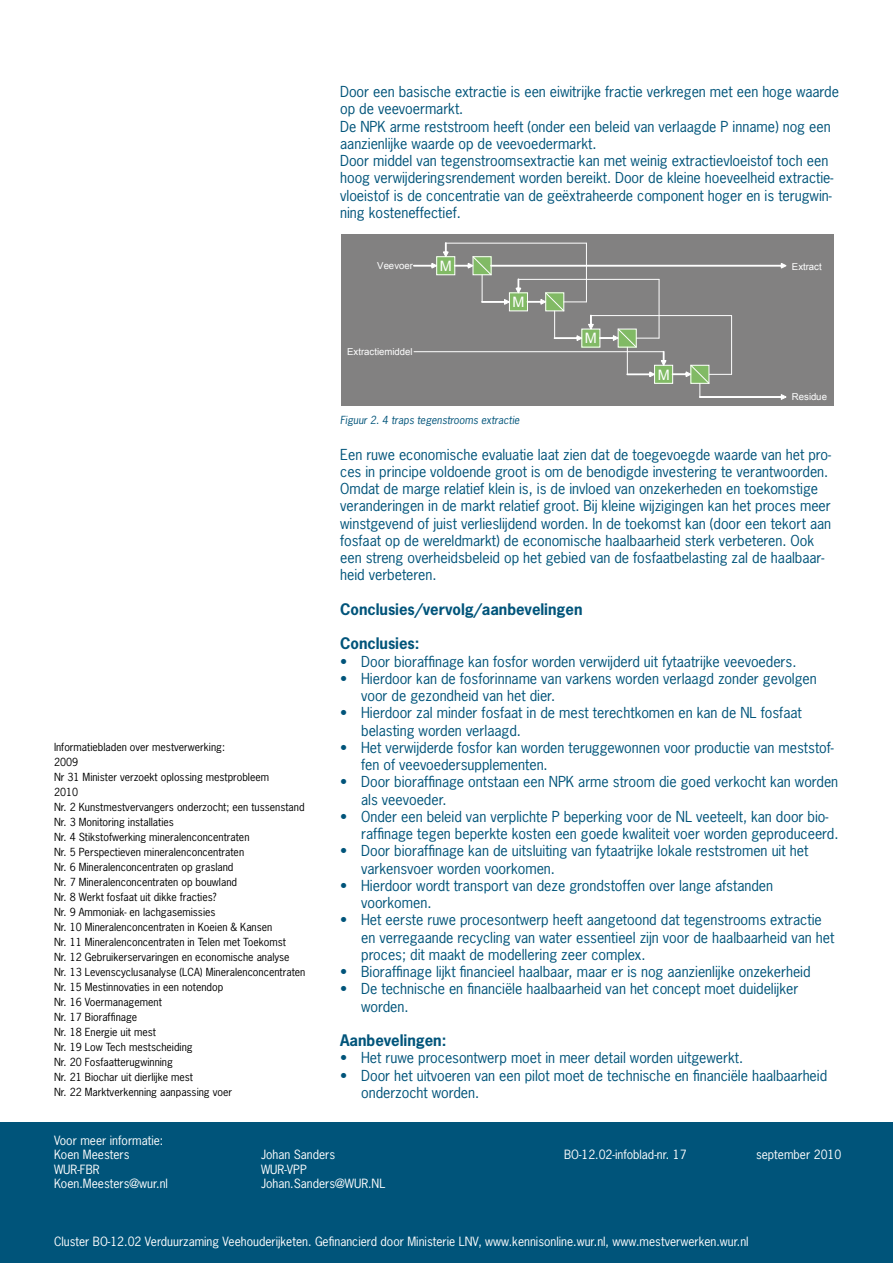
<style>
.page{position:relative;width:893px;height:1263px;background:#fff}
.page>*{position:absolute;margin:0;border:0;box-sizing:border-box;transform-origin:0 0}
.t1{font:700 15px "News Gothic Std";letter-spacing:-.005em;color:#00547a}
.t2{font:14.4px "Arial";color:#fff}
.t3{font:14.25px/17.2px "News Gothic Std";letter-spacing:-.005em;color:#00547a}
.t4{font:12px/14.4px "News Gothic Std";color:#fff}
.t5{font:10.5px/15px "News Gothic Std";color:#000}
.t6{font:italic 10.5px "News Gothic Std";color:#00547a}
.t7{font:9.6px "Arial";color:#fff}
</style>
<div class="page">
<div style="left:0;top:1122px;width:893px;height:141px;background:#00547a"></div>
<div style="left:341px;top:234px;width:493px;height:172px;background:#828181"></div>
<div style="left:437px;top:257px;width:18px;height:18px;background:#81ba65"></div>
<div style="left:436px;top:256px;width:19px;height:19px;border:1px solid #fff"></div>
<svg style="left:413px;top:263px;width:24px;height:5px"></svg>
<svg style="left:443px;top:243px;width:5px;height:14px"></svg>
<hr style="left:446px;top:243px;width:140px;height:1px;background:#fff">
<hr style="left:586px;top:243px;width:1px;height:59px;background:#fff">
<hr style="left:414px;top:351px;width:250px;height:1px;background:#fff">
<svg style="left:454px;top:256px;width:332px;height:143px"></svg>
<p class="t3" style="left:340px;top:83px;width:500px">Door een basische extractie is een eiwitrijke fractie verkregen met een hoge waarde op de veevoermarkt.<br>De NPK arme reststroom heeft (onder een beleid van verlaagde P inname) nog een aanzienlijke waarde op de veevoedermarkt.<br>Door middel van tegenstroomsextractie kan met weinig extractievloeistof toch een hoog verwijderingsrendement worden bereikt. Door de kleine hoeveelheid extractie&shy;vloeistof is de concentratie van de geëxtraheerde component hoger en is terugwin&shy;ning kosteneffectief.</p>
<p class="t5" style="left:54px;top:740px;width:253px">Informatiebladen over mestverwerking:<br>2009<br>Nr 31 Minister verzoekt oplossing mestprobleem<br>2010<br>Nr. 2 Kunstmestvervangers onderzocht; een tussenstand Nr. 3 Monitoring installaties<br>Nr. 4 Stikstofwerking mineralenconcentraten<br>Nr. 5 Perspectieven mineralenconcentraten<br>Nr. 6 Mineralenconcentraten op grasland<br>Nr. 7 Mineralenconcentraten op bouwland<br>Nr. 8 Werkt fosfaat uit dikke fracties?<br>Nr. 9 Ammoniak- en lachgasemissies<br>Nr. 10 Mineralenconcentraten in Koeien &amp; Kansen<br>Nr. 11 Mineralenconcentraten in Telen met Toekomst<br>Nr. 12 Gebruikerservaringen en economische analyse<br>Nr. 13 Levenscyclusanalyse (LCA) Mineralenconcentraten Nr. 15 Mestinnovaties in een notendop<br>Nr. 16 Voermanagement<br>Nr. 17 Bioraffinage<br>Nr. 18 Energie uit mest<br>Nr. 19 Low Tech mestscheiding<br>Nr. 20 Fosfaatterugwinning<br>Nr. 21 Biochar uit dierlijke mest<br>Nr. 22 Marktverkenning aanpassing voer</p>
<p class="t7" style="left:377px;top:259px;width:37px">Veevoer</p>
<p class="t2" style="left:440px;top:257px;width:13px">M</p>
<p class="t7" style="left:347px;top:345px;width:67px">Extractiemiddel</p>
<p class="t2" style="left:513px;top:293px;width:13px">M</p>
<p class="t6" style="left:340px;top:413px;width:181px">Figuur 2. 4 traps tegenstrooms extractie</p>
<p class="t2" style="left:585px;top:329px;width:13px">M</p>
<p class="t2" style="left:658px;top:365px;width:13px">M</p>
<p class="t7" style="left:792px;top:260px;width:31px">Extract</p>
<p class="t7" style="left:792px;top:391px;width:37px">Residue</p>
<p class="t3" style="left:340px;top:445px;width:492px">Een ruwe economische evaluatie laat zien dat de toegevoegde waarde van het pro&shy;ces in principe voldoende groot is om de benodigde investering te verantwoorden.<br>Omdat de marge relatief klein is, is de invloed van onzekerheden en toekomstige veranderingen in de markt relatief groot. Bij kleine wijzigingen kan het proces meer winstgevend of juist verlieslijdend worden. In de toekomst kan (door een tekort aan fosfaat op de wereldmarkt) de economische haalbaarheid sterk verbeteren. Ook een streng overheidsbeleid op het gebied van de fosfaatbelasting zal de haalbaar&shy;heid verbeteren.</p>
<p class="t1" style="left:340px;top:599px;width:244px">Conclusies/vervolg/aanbevelingen</p>
<p class="t1" style="left:340px;top:634px;width:81px">Conclusies:</p>
<p class="t3" style="left:340px;top:652px;width:458px">• Door bioraffinage kan fosfor worden verwijderd uit fytaatrijke veevoeders.</p>
<p class="t3" style="left:361px;top:670px;width:457px;text-indent:-21px">• Hierdoor kan de fosforinname van varkens worden verlaagd zonder gevolgen voor de gezondheid van het dier.</p>
<p class="t3" style="left:361px;top:704px;width:442px;text-indent:-21px">• Hierdoor zal minder fosfaat in de mest terechtkomen en kan de NL fosfaat belasting worden verlaagd.</p>
<p class="t3" style="left:361px;top:739px;width:474px;text-indent:-21px">• Het verwijderde fosfor kan worden teruggewonnen voor productie van meststof&shy;fen of veevoedersupplementen.</p>
<p class="t3" style="left:361px;top:773px;width:479px;text-indent:-21px">• Door bioraffinage ontstaan een NPK arme stroom die goed verkocht kan worden als veevoeder.</p>
<p class="t3" style="left:361px;top:808px;width:479px;text-indent:-21px">• Onder een beleid van verplichte P beperking voor de NL veeteelt, kan door bio&shy;raffinage tegen beperkte kosten een goede kwaliteit voer worden geproduceerd.</p>
<p class="t3" style="left:361px;top:842px;width:449px;text-indent:-21px">• Door bioraffinage kan de uitsluiting van fytaatrijke lokale reststromen uit het varkensvoer worden voorkomen.</p>
<p class="t3" style="left:361px;top:877px;width:413px;text-indent:-21px">• Hierdoor wordt transport van deze grondstoffen over lange afstanden voorkomen.</p>
<p class="t3" style="left:361px;top:911px;width:475px;text-indent:-21px">• Het eerste ruwe procesontwerp heeft aangetoond dat tegenstrooms extractie en verregaande recycling van water essentieel zijn voor de haalbaarheid van het proces; dit maakt de modellering zeer complex.</p>
<p class="t3" style="left:340px;top:963px;width:472px">• Bioraffinage lijkt financieel haalbaar, maar er is nog aanzienlijke onzekerheid</p>
<p class="t3" style="left:361px;top:980px;width:439px;text-indent:-21px">• De technische en financiële haalbaarheid van het concept moet duidelijker worden.</p>
<p class="t1" style="left:340px;top:1030px;width:108px">Aanbevelingen:</p>
<p class="t3" style="left:340px;top:1049px;width:404px">• Het ruwe procesontwerp moet in meer detail worden uitgewerkt.</p>
<p class="t3" style="left:361px;top:1066px;width:468px;text-indent:-21px">• Door het uitvoeren van een pilot moet de technische en financiële haalbaarheid onderzocht worden.</p>
<p class="t4" style="left:54px;top:1133px;width:111px">Voor meer informatie:<br>Koen Meesters</p>
<p class="t4" style="left:261px;top:1147px;width:76px">Johan Sanders</p>
<p class="t4" style="left:564px;top:1147px;width:124px">BO-12.02-infoblad-nr. 17</p>
<p class="t4" style="left:756px;top:1147px;width:87px">september 2010</p>
<p class="t4" style="left:54px;top:1162px;width:47px">WUR-FBR</p>
<p class="t4" style="left:261px;top:1162px;width:47px">WUR-VPP</p>
<p class="t4" style="left:54px;top:1176px;width:115px">Koen.Meesters@wur.nl</p>
<p class="t4" style="left:261px;top:1176px;width:126px">Johan.Sanders@WUR.NL</p>
<p class="t4" style="left:54px;top:1234px;width:696px">Cluster BO-12.02 Verduurzaming Veehouderijketen. Gefinancierd door Ministerie LNV, www.kennisonline.wur.nl, www.mestverwerken.wur.nl</p>
</div>
